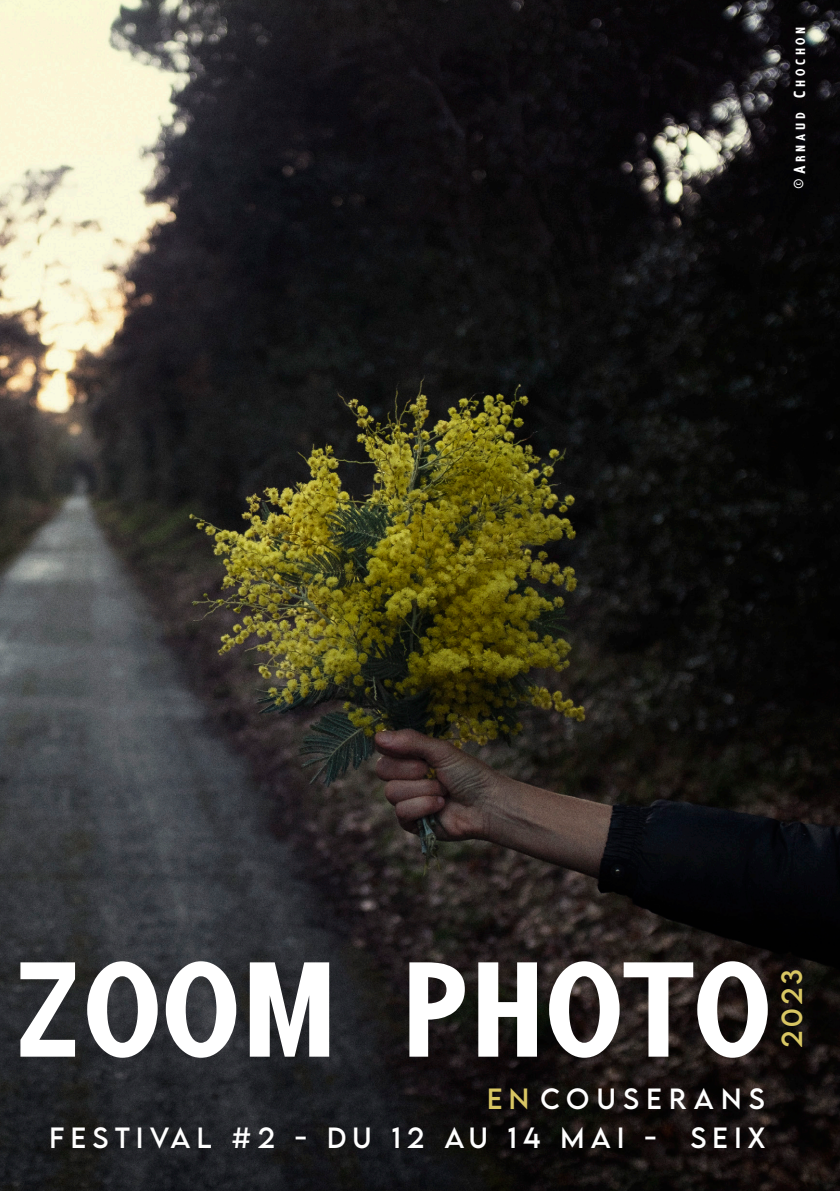
<style>
.page{position:relative;width:840px;height:1191px;background:#fff}
.page>*{position:absolute;margin:0;border:0;box-sizing:border-box;transform-origin:0 0}
.t1{font:134.6px "Coffee Shop Bold Small Cap";letter-spacing:.02em;color:#fff}
.t2{font:26px "LEMONMILK";letter-spacing:.24em;color:#fff}
.t3{font:26px "LEMONMILK";letter-spacing:.28em;color:#fff}
.t4{font:25.8px "LEMONMILK";color:#d8c663}
.t5{font:16px "Coffee Shop Bold Small Cap";letter-spacing:.24em;color:#fff;scale:.96 1}
.s1{color:#d8c663}
</style>
<div class="page">
<img style="left:0;top:0;width:839px;height:1191px">
<p class="t5" style="left:790px;top:189px;width:170px;rotate:-90deg">©Arnaud Chochon</p>
<p class="t1" style="left:14px;top:938px;width:757px">ZOOM PHOTO</p>
<p class="t3" style="left:487px;top:1082px;width:277px"><span class="s1">EN</span> COUSERANS</p>
<p class="t2" style="left:50px;top:1121px;width:416px">FES TIVAL #2 - DU 12 AU</p>
<p class="t2" style="left:507px;top:1121px;width:150px">14 MAI -</p>
<p class="t2" style="left:690px;top:1121px;width:76px">SE IX</p>
<p class="t4" style="left:774px;top:1047px;width:80px;rotate:-90deg">2023</p>
</div>
